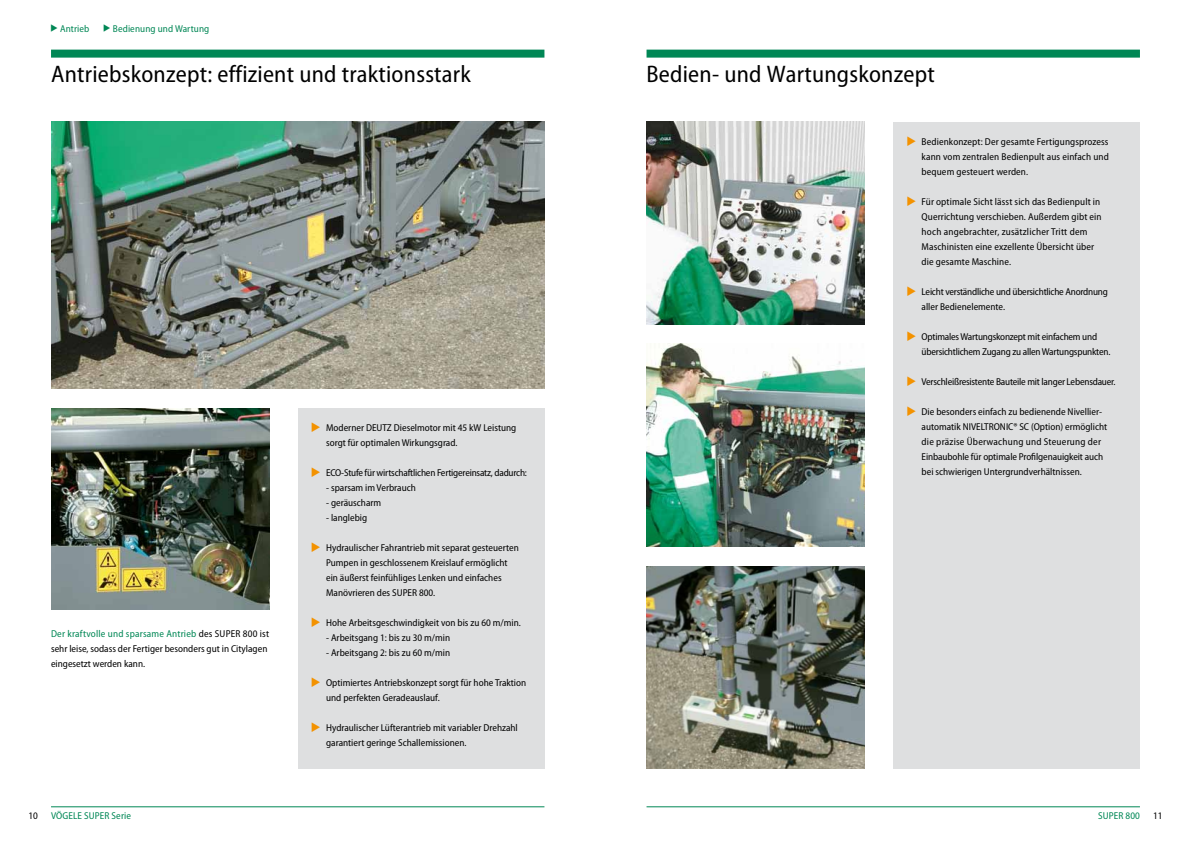
<style>
.page{position:relative;width:1191px;height:842px;background:#fff}
.page>*{position:absolute;margin:0;border:0;box-sizing:border-box;transform-origin:0 0}
.t1{font:semi-condensed 24px "Myriad Pro";letter-spacing:.01em;color:#000}
.t2{font:semi-condensed 10px/15px "Myriad Pro";color:#000}
.t3{font:semi-condensed 10px/15px "Myriad Pro";letter-spacing:-.02em;color:#000}
.t4{font:semi-condensed 10px "Myriad Pro";letter-spacing:.01em;color:#008755}
.s1{color:#008755}
</style>
<div class="page">
<div style="left:51px;top:50px;width:493px;height:8px;background:#008755"></div>
<hr style="left:51px;top:806px;width:493px;height:1px;background:#008755">
<div style="left:646px;top:50px;width:494px;height:8px;background:#008755"></div>
<hr style="left:646px;top:806px;width:494px;height:1px;background:#008755">
<div style="left:893px;top:122px;width:247px;height:646px;background:#dedfe0"></div>
<div style="left:298px;top:408px;width:246px;height:360px;background:#dedfe0"></div>
<img style="left:51px;top:122px;width:493px;height:266px">
<img style="left:51px;top:408px;width:218px;height:201px">
<img style="left:646px;top:344px;width:219px;height:202px">
<img style="left:646px;top:122px;width:219px;height:202px">
<img style="left:646px;top:566px;width:219px;height:202px">
<p class="t4" style="left:60px;top:22px;width:31px">Antrieb</p>
<p class="t4" style="left:113px;top:22px;width:98px">Bedienung und Wartung</p>
<p class="t1" style="left:51px;top:59px;width:421px">Antriebskonzept: effizient und traktionsstark</p>
<p class="t1" style="left:646px;top:59px;width:290px">Bedien- und Wartungskonzept</p>
<p class="t2" style="left:51px;top:626px;width:220px"><span class="s1">Der kraftvolle und sparsame Antrieb</span> des SUPER 800 ist sehr leise, sodass der Fertiger besonders gut in Citylagen eingesetzt werden kann.</p>
<p class="t2" style="left:326px;top:420px;width:192px">Moderner DEUTZ Dieselmotor mit 45 kW Leistung sorgt für optimalen Wirkungsgrad.</p>
<p class="t3" style="left:326px;top:465px;width:202px">ECO-Stufe für wirtschaftlichen Fertigereinsatz, dadurch:</p>
<p class="t2" style="left:326px;top:480px;width:91px">- sparsam im Verbrauch</p>
<p class="t2" style="left:326px;top:495px;width:57px">- geräuscharm</p>
<p class="t2" style="left:326px;top:510px;width:43px">- langlebig</p>
<p class="t2" style="left:326px;top:540px;width:194px">Hydraulischer Fahrantrieb mit separat gesteuerten Pumpen in geschlossenem Kreislauf ermöglicht ein äußerst feinfühliges Lenken und einfaches Manövrieren des SUPER 800.</p>
<p class="t2" style="left:326px;top:615px;width:196px">Hohe Arbeitsgeschwindigkeit von bis zu 60 m/min.</p>
<p class="t2" style="left:326px;top:630px;width:126px">- Arbeitsgang 1: bis zu 30 m/min</p>
<p class="t2" style="left:326px;top:645px;width:126px">- Arbeitsgang 2: bis zu 60 m/min</p>
<p class="t2" style="left:326px;top:675px;width:202px">Optimiertes Antriebskonzept sorgt für hohe Traktion und perfekten Geradeauslauf.</p>
<p class="t2" style="left:326px;top:720px;width:193px">Hydraulischer Lüfterantrieb mit variabler Drehzahl garantiert geringe Schallemissionen.</p>
<p class="t2" style="left:921px;top:134px;width:189px;text-align:justify">Bedienkonzept: Der gesamte Fertigungsprozess kann vom zentralen Bedienpult aus einfach und bequem gesteuert werden.</p>
<p class="t2" style="left:921px;top:194px;width:182px">Für optimale Sicht lässt sich das Bedienpult in Querrichtung verschieben. Außerdem gibt ein hoch angebrachter, zusätzlicher Tritt dem Maschinisten eine exzellente Übersicht über die gesamte Maschine.</p>
<p class="t3" style="left:921px;top:284px;width:188px">Leicht verständliche und übersichtliche Anordnung aller Bedienelemente.</p>
<p class="t3" style="left:921px;top:329px;width:190px">Optimales Wartungskonzept mit einfachem und übersichtlichem Zugang zu allen Wartungspunkten.</p>
<p class="t3" style="left:921px;top:374px;width:195px">Verschleißresistente Bauteile mit langer Lebensdauer.</p>
<p class="t2" style="left:921px;top:404px;width:187px">Die besonders einfach zu bedienende Nivellier&shy;automatik NIVELTRONIC® SC (Option) ermöglicht die präzise Überwachung und Steuerung der Einbaubohle für optimale Profilgenauigkeit auch bei schwierigen Untergrundverhältnissen.</p>
<p class="t2" style="left:28px;top:808px;width:11px">10</p>
<p class="t4" style="left:51px;top:810px;width:81px">VÖGELE SUPER Serie</p>
<p class="t4" style="left:1098px;top:810px;width:43px">SUPER 800</p>
<p class="t2" style="left:1153px;top:808px;width:11px">11</p>
</div>
